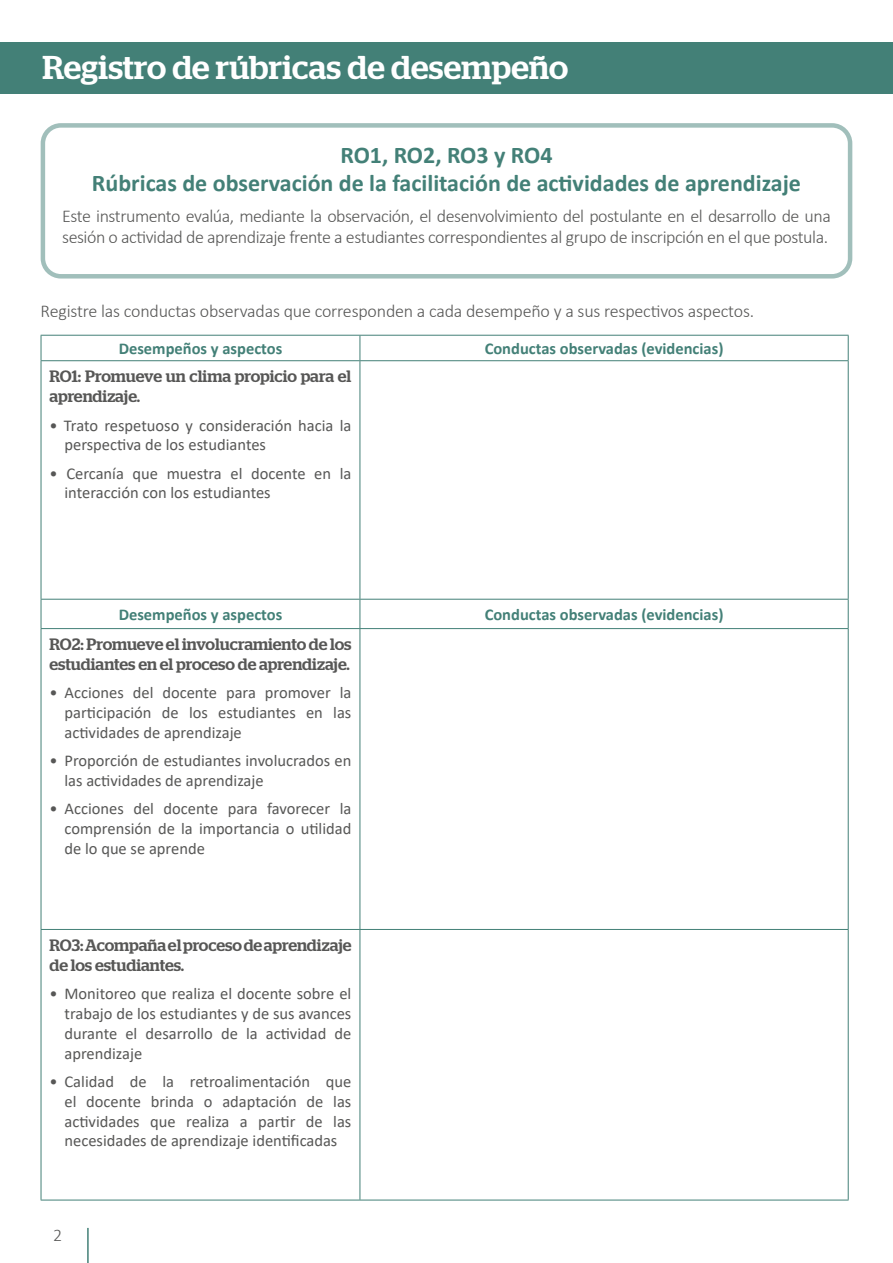
<style>
.page{position:relative;width:893px;height:1263px;background:#fff}
.page>*{position:absolute;margin:0;border:0;box-sizing:border-box;transform-origin:0 0}
.t1{font:500 33px "Stag";letter-spacing:.01em;color:#fff}
.t2{font:700 24px/28.8px "Calibri";color:#438077;text-align:center}
.t3{font:300 18px/21.6px "Calibri";letter-spacing:-.025em;color:#575756}
.t4{font:16.5px/19.8px "Calibri";color:#575756;text-align:justify}
.t5{font:500 16.5px/19.8px "Stag";letter-spacing:-.005em;color:#575756}
.t6{font:700 16.5px "Calibri";color:#438077}
</style>
<div class="page">
<hr style="left:87px;top:1228px;width:2px;height:35px;background:#438077">
<div style="left:0;top:43px;width:893px;height:51px;background:#438077"></div>
<hr style="left:360px;top:361px;width:1px;height:238px;background:#438077">
<svg style="left:360px;top:600px;width:1px;height:28px"></svg>
<hr style="left:360px;top:629px;width:1px;height:300px;background:#438077">
<hr style="left:360px;top:930px;width:1px;height:270px;background:#438077">
<svg style="left:360px;top:336px;width:1px;height:24px"></svg>
<hr style="left:41px;top:360px;width:319px;height:1px;background:#438077">
<hr style="left:360px;top:360px;width:489px;height:1px;background:#438077">
<hr style="left:41px;top:335px;width:319px;height:1px;background:#438077">
<hr style="left:360px;top:335px;width:489px;height:1px;background:#438077">
<svg style="left:41px;top:336px;width:1px;height:24px"></svg>
<svg style="left:848px;top:336px;width:1px;height:24px"></svg>
<hr style="left:41px;top:361px;width:1px;height:238px;background:#438077">
<hr style="left:848px;top:361px;width:1px;height:238px;background:#438077">
<hr style="left:41px;top:599px;width:319px;height:1px;background:#438077">
<svg style="left:41px;top:600px;width:1px;height:28px"></svg>
<hr style="left:360px;top:599px;width:489px;height:1px;background:#438077">
<svg style="left:848px;top:600px;width:1px;height:28px"></svg>
<hr style="left:41px;top:628px;width:319px;height:1px;background:#438077">
<hr style="left:41px;top:629px;width:1px;height:300px;background:#438077">
<hr style="left:360px;top:628px;width:489px;height:1px;background:#438077">
<hr style="left:848px;top:629px;width:1px;height:300px;background:#438077">
<hr style="left:41px;top:929px;width:319px;height:1px;background:#438077">
<hr style="left:41px;top:930px;width:1px;height:270px;background:#438077">
<hr style="left:360px;top:929px;width:489px;height:1px;background:#438077">
<hr style="left:848px;top:930px;width:1px;height:270px;background:#438077">
<hr style="left:41px;top:1200px;width:319px;height:1px;background:#438077">
<hr style="left:360px;top:1200px;width:489px;height:1px;background:#438077">
<div style="left:41px;top:123px;width:811px;height:156px;border:4px solid #a1bfbb;border-radius:18px"></div>
<h1 class="t1" style="left:43px;top:48px;width:527px">Registro de rúbricas de desempeño</h1>
<h2 class="t2" style="left:92px;top:140px;width:710px">RO1, RO2, RO3 y RO4<br>Rúbricas de observación de la facilitación de actividades de aprendizaje</h2>
<p class="t3" style="left:62px;top:205px;width:770px">Este instrumento evalúa, mediante la observación, el desenvolvimiento del postulante en el desarrollo de una sesión o actividad de aprendizaje frente a estudiantes correspondientes al grupo de inscripción en el que postula.</p>
<p class="t3" style="left:41px;top:300px;width:715px">Registre las conductas observadas que corresponden a cada desempeño y a sus respectivos aspectos.</p>
<p class="t6" style="left:119px;top:337px;width:165px">Desempeños y aspectos</p>
<p class="t6" style="left:485px;top:337px;width:240px">Conductas observadas (evidencias)</p>
<p class="t5" style="left:50px;top:367px;width:303px">RO1: Promueve un clima propicio para el aprendizaje.</p>
<p class="t4" style="left:65px;top:415px;width:288px;text-indent:-15px">• Trato respetuoso y consideración hacia la perspectiva de los estudiantes</p>
<p class="t4" style="left:65px;top:463px;width:288px;text-indent:-15px">• Cercanía que muestra el docente en la interacción con los estudiantes</p>
<p class="t6" style="left:119px;top:603px;width:165px">Desempeños y aspectos</p>
<p class="t6" style="left:485px;top:603px;width:240px">Conductas observadas (evidencias)</p>
<p class="t5" style="left:50px;top:634px;width:303px">RO2: Promueve el involucramiento de los estudiantes en el proceso de aprendizaje.</p>
<p class="t4" style="left:65px;top:683px;width:288px;text-indent:-15px">• Acciones del docente para promover la participación de los estudiantes en las actividades de aprendizaje</p>
<p class="t4" style="left:65px;top:750px;width:288px;text-indent:-15px">• Proporción de estudiantes involucrados en las actividades de aprendizaje</p>
<p class="t4" style="left:65px;top:798px;width:288px;text-indent:-15px">• Acciones del docente para favorecer la comprensión de la importancia o utilidad de lo que se aprende</p>
<p class="t5" style="left:50px;top:935px;width:303px">RO3: Acompaña el proceso de aprendizaje de los estudiantes.</p>
<p class="t4" style="left:65px;top:983px;width:288px;text-indent:-15px">• Monitoreo que realiza el docente sobre el trabajo de los estudiantes y de sus avances durante el desarrollo de la actividad de aprendizaje</p>
<p class="t4" style="left:65px;top:1071px;width:288px;text-indent:-15px">• Calidad de la retroalimentación que el docente brinda o adaptación de las actividades que realiza a partir de las necesidades de aprendizaje identificadas</p>
<p class="t3" style="left:53px;top:1224px;width:11px">2</p>
</div>
